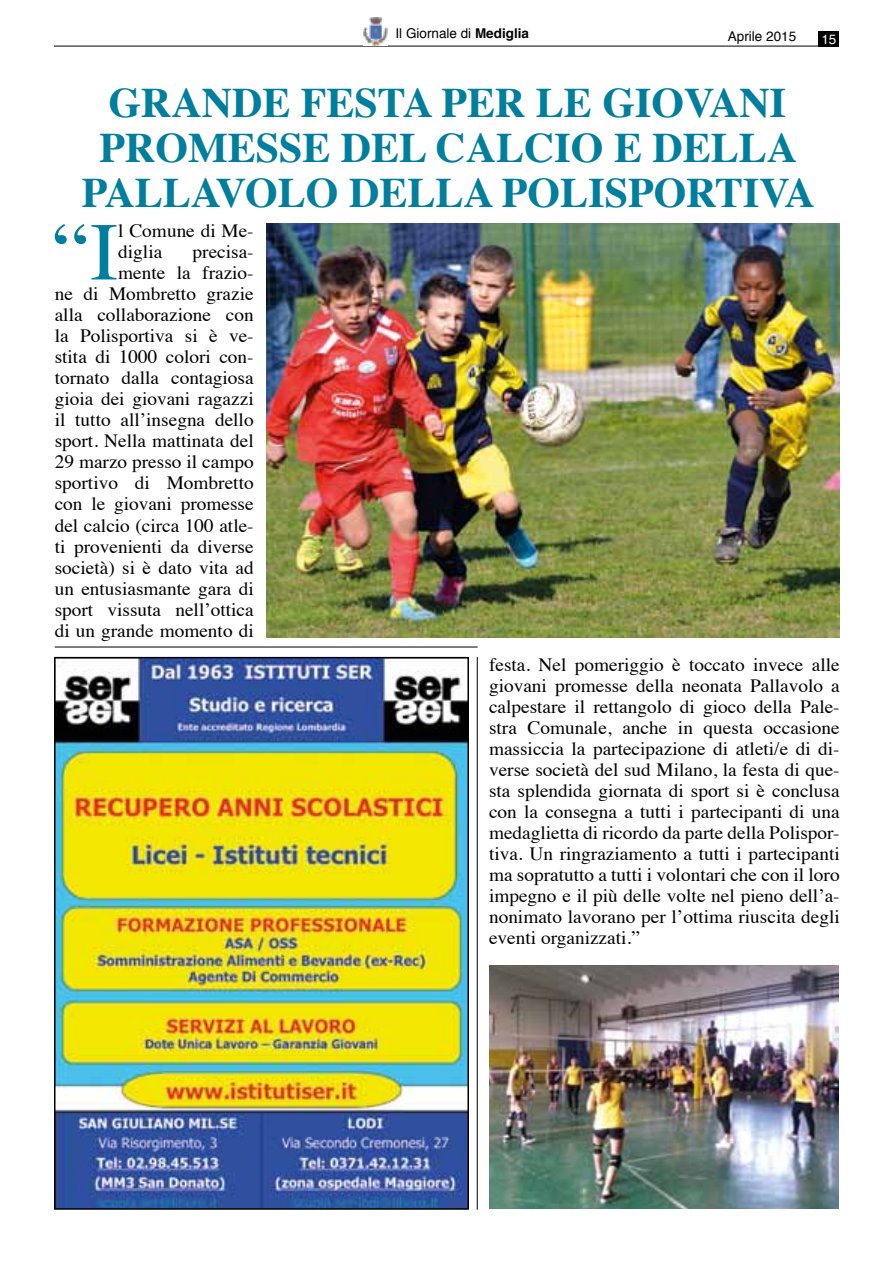
<style>
.page{position:relative;width:893px;height:1263px;background:#fff}
.page>*{position:absolute;margin:0;border:0;box-sizing:border-box;transform-origin:0 0}
.t1{font:82.2px "Times";color:#007e9d}
.t2{font:700 42px/45px "Times";color:#007e9d;text-align:center}
.t3{font:18.75px/21px "Times";color:#000}
.t4{font:13.5px "Helvetica";color:#000}
.t5{font:13.5px "Helvetica";color:#fff}
.s1{font-weight:700}
</style>
<div class="page">
<hr style="left:54px;top:46px;width:785px;height:1px;background:#000">
<div style="left:819px;top:31px;width:20px;height:15px;background:#000"></div>
<img style="left:364px;top:17px;width:23px;height:29px">
<img style="left:57px;top:660px;width:409px;height:547px">
<div style="left:54px;top:657px;width:415px;height:553px;border:2px solid #000"></div>
<img style="left:266px;top:223px;width:574px;height:415px">
<img style="left:489px;top:965px;width:350px;height:244px">
<hr style="left:55px;top:647px;width:423px;height:1px;background:#000">
<hr style="left:477px;top:657px;width:1px;height:553px;background:#000">
<p class="t4" style="left:395px;top:23px;width:135px">Il Giornale di <span class="s1">Mediglia</span></p>
<p class="t4" style="left:728px;top:26px;width:70px">Aprile 2015</p>
<p class="t5" style="left:821px;top:29px;width:17px">15</p>
<h2 class="t2" style="left:82px;top:75px;width:734px">GRANDE FESTA PER LE GIOVANI<br>PROMESSE DEL CALCIO E DELLA<br>PALLAVOLO DELLA POLISPORTIVA</h2>
<h1 class="t1" style="left:52px;top:175px;width:67px">“I</h1>
<p class="t3" style="left:118px;top:219px;width:137px">l Comune di Me&shy;diglia</p>
<p class="t3" style="left:55px;top:240px;width:200px;text-align:right">precisa-<br>mente la frazio-<br>ne di Mombretto grazie alla collaborazione con la Polisportiva si è ve&shy;stita di 1000 colori con&shy;tornato dalla contagiosa gioia dei giovani ragazzi il tutto all’insegna dello sport. Nella mattinata del<br>29 marzo presso il campo sportivo di Mombretto con le giovani promesse del calcio (circa 100 atle&shy;ti provenienti da diverse società) si è dato vita ad un entusiasmante gara di sport vissuta nell’ottica di un grande momento di</p>
<p class="t3" style="left:489px;top:652px;width:352px;text-align:justify">festa. Nel pomeriggio è toccato invece alle giovani promesse della neonata Pallavolo a calpestare il rettangolo di gioco della Pale&shy;stra Comunale, anche in questa occasione massiccia la partecipazione di atleti/e di di&shy;verse società del sud Milano, la festa di que&shy;sta splendida giornata di sport si è conclusa con la consegna a tutti i partecipanti di una medaglietta di ricordo da parte della Polispor&shy;tiva. Un ringraziamento a tutti i partecipanti ma sopratutto a tutti i volontari che con il loro impegno e il più delle volte nel pieno dell’a&shy;nonimato lavorano per l’ottima riuscita degli eventi organizzati.”</p>
</div>
